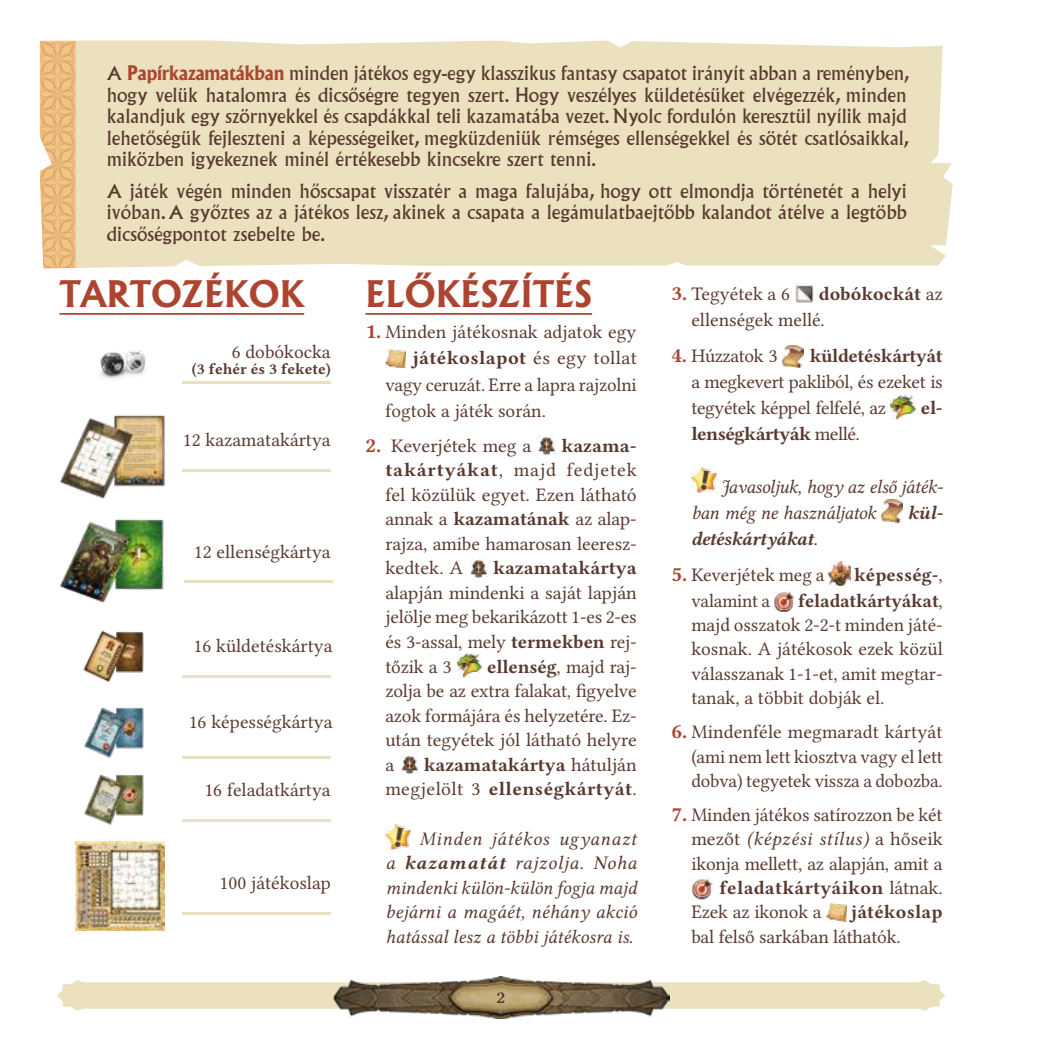
<style>
.page{position:relative;width:1042px;height:1042px;background:#fff}
.page>*{position:absolute;margin:0;border:0;box-sizing:border-box;transform-origin:0 0}
.t1{font:700 35px "Albertus";color:#ac4430}
.t2{font:19.25px/24.5px "Libertinus Serif";letter-spacing:-.005em;color:#593a30;text-align:justify}
.t3{font:19.25px/21.5px "Albertus MTCE";color:#593a30}
.t4{font:italic 19.25px/24.5px "Libertinus Serif";color:#593a30;text-align:justify}
.t5{font:700 19.25px/24.5px "Libertinus Serif";letter-spacing:.02em;color:#593a30;text-align:right}
.t6{font:700 19.25px "Libertinus Serif";color:#593a30}
.t7{font:italic 19.25px/26.1px "Libertinus Serif";letter-spacing:-.02em;color:#593a30}
.t8{font:italic 19.25px "Libertinus Serif";letter-spacing:.025em;color:#593a30}
.t9{font:700 19.25px "Libertinus Serif";letter-spacing:-.03em;color:#593a30}
.t10{font:italic 700 19.25px "Libertinus Serif";letter-spacing:-.02em;color:#593a30}
.t11{font:700 19.25px "Libertinus Serif";letter-spacing:-.02em;color:#593a30}
.t12{font:700 17.5px "Libertinus Serif";color:#593a30}
.t13{font:700 15.75px "Libertinus Serif";color:#593a30}
.s1{font-family:"Albertus";font-weight:700;color:#ac4530}
.s2{font-weight:700;font-size:21px;color:#ac4430}
.s3{font-weight:400}
.s4{font-weight:700}
.s5{font-style:normal}
</style>
<div class="page">
<svg style="left:57px;top:980px;width:888px;height:31px;background:#eee5c9"></svg>
<img style="left:332px;top:977px;width:338px;height:41px">
<div style="left:75px;top:41px;width:877px;height:227px;background:#ebe1bf"></div>
<svg style="left:40px;top:41px;width:35px;height:227px;background:#eabd82"></svg>
<hr style="left:365px;top:313px;width:227px;height:2px;background:#ac4430">
<img style="left:385px;top:349px;width:20px;height:19px">
<img style="left:537px;top:435px;width:18px;height:20px">
<img style="left:469px;top:558px;width:18px;height:19px">
<img style="left:457px;top:654px;width:25px;height:24px">
<img style="left:400px;top:754px;width:18px;height:20px">
<img style="left:385px;top:825px;width:25px;height:25px">
<img style="left:795px;top:285px;width:19px;height:18px">
<img style="left:783px;top:345px;width:21px;height:22px">
<img style="left:891px;top:396px;width:24px;height:23px">
<img style="left:691px;top:468px;width:25px;height:24px">
<img style="left:881px;top:500px;width:21px;height:22px">
<img style="left:828px;top:561px;width:22px;height:25px">
<img style="left:773px;top:590px;width:22px;height:22px">
<img style="left:691px;top:877px;width:22px;height:22px">
<img style="left:826px;top:903px;width:20px;height:19px">
<hr style="left:60px;top:313px;width:244px;height:2px;background:#ac4430">
<hr style="left:183px;top:381px;width:148px;height:2px;background:#ebe1bf">
<hr style="left:183px;top:469px;width:148px;height:3px;background:#ebe1bf">
<hr style="left:184px;top:580px;width:148px;height:2px;background:#ebe1bf">
<hr style="left:183px;top:675px;width:148px;height:3px;background:#ebe1bf">
<hr style="left:183px;top:756px;width:148px;height:2px;background:#ebe1bf">
<hr style="left:183px;top:819px;width:148px;height:2px;background:#ebe1bf">
<hr style="left:183px;top:912px;width:148px;height:2px;background:#ebe1bf">
<img style="left:100px;top:350px;width:46px;height:29px">
<img style="left:59px;top:381px;width:174px;height:104px">
<img style="left:59px;top:485px;width:174px;height:118px">
<img style="left:83px;top:630px;width:100px;height:53px">
<img style="left:84px;top:707px;width:60px;height:49px">
<img style="left:84px;top:756px;width:99px;height:69px">
<img style="left:76px;top:841px;width:89px;height:90px">
<p class="t3" style="left:107px;top:63px;width:804px">A <span class="s1">Papírkazamatákban</span> minden játékos egy-egy klasszikus fantasy csapatot irányít abban a reményben, hogy velük hatalomra és dicsőségre tegyen szert. Hogy veszélyes küldetésüket elvégezzék, minden kalandjuk egy szörnyekkel és csapdákkal teli kazamatába vezet. Nyolc fordulón keresztül nyílik majd lehetőségük fejleszteni a képességeiket, megküzdeniük rémséges ellenségekkel és sötét csatlósaikkal, miközben igyekeznek minél értékesebb kincsekre szert tenni.</p>
<p class="t3" style="left:107px;top:180px;width:801px;text-align:justify">A játék végén minden hőscsapat visszatér a maga falujába, hogy ott elmondja történetét a helyi ivóban. A győztes az a játékos lesz, akinek a csapata a legámulatbaejtőbb kalandot átélve a legtöbb dicsőségpontot zsebelte be.</p>
<h1 class="t1" style="left:365px;top:272px;width:228px">ELŐKÉSZÍTÉS</h1>
<p class="t2" style="left:365px;top:319px;width:273px"><span class="s2">1.</span> Minden játékosnak adjatok egy</p>
<p class="t5" style="left:413px;top:346px;width:226px">játékoslapot <span class="s3">és egy tollat</span></p>
<p class="t2" style="left:385px;top:372px;width:253px">vagy ceruzát. Erre a lapra rajzolni</p>
<p class="t2" style="left:385px;top:398px;width:162px">fogtok a játék során.</p>
<p class="t2" style="left:365px;top:433px;width:168px"><span class="s2">2.</span> Keverjétek meg a</p>
<h1 class="t1" style="left:60px;top:272px;width:246px">TARTOZÉKOK</h1>
<p class="t2" style="left:232px;top:339px;width:100px">6 dobókocka</p>
<p class="t13" style="left:192px;top:358px;width:140px">(3 fehér és 3 fekete)</p>
<p class="t2" style="left:691px;top:281px;width:253px;line-height:26.1px;text-indent:127px"><span class="s4">dobókockát</span> az ellenségek mellé.</p>
<p class="t2" style="left:671px;top:343px;width:108px"><span class="s2">4.</span> Húzzatok 3</p>
<p class="t11" style="left:810px;top:343px;width:134px">küldetéskártyát</p>
<p class="t2" style="left:691px;top:369px;width:253px;line-height:26.1px">a megkevert pakliból, és ezeket is tegyétek képpel felfelé, az</p>
<p class="t2" style="left:671px;top:281px;width:120px"><span class="s2">3.</span> Tegyétek a 6</p>
<p class="t6" style="left:921px;top:395px;width:23px">el-</p>
<p class="t9" style="left:691px;top:421px;width:170px">lenségkártyák <span class="s3">mellé.</span></p>
<p class="t7" style="left:691px;top:473px;width:253px;text-indent:29px">Javasoljuk, hogy az első játék&shy;ban még ne használjatok</p>
<p class="t2" style="left:183px;top:427px;width:149px">12 kazamatakártya</p>
<p class="t2" style="left:385px;top:433px;width:253px;text-indent:176px"><span class="s4">kazama&shy;takártyákat</span>, majd fedjetek fel közülük egyet. Ezen látható annak a <span class="s4">kazamatának</span> az alap&shy;rajza, amibe hamarosan leeresz&shy;kedtek. A</p>
<p class="t10" style="left:907px;top:499px;width:37px">kül-</p>
<p class="t10" style="left:691px;top:525px;width:128px">detéskártyákat<span class="s3">.</span></p>
<p class="t2" style="left:671px;top:562px;width:155px"><span class="s2">5.</span> Keverjétek meg a</p>
<p class="t6" style="left:854px;top:561px;width:90px">képesség-<span class="s3">,</span></p>
<p class="t2" style="left:691px;top:588px;width:80px">valamint a</p>
<p class="t2" style="left:194px;top:539px;width:138px">12 ellenségkártya</p>
<p class="t6" style="left:493px;top:555px;width:145px">kazamatakártya</p>
<p class="t2" style="left:385px;top:580px;width:253px">alapján mindenki a saját lapján jelölje meg bekarikázott 1-es 2-es és 3-assal, mely <span class="s4">termekben</span> rej&shy;tőzik a 3</p>
<p class="t2" style="left:691px;top:588px;width:253px;text-indent:107px"><span class="s4">feladatkártyákat</span>, majd osszatok 2-2-t minden játé&shy;kosnak. A játékosok ezek közül válasszanak 1-1-et, amit megtar&shy;tanak, a többit dobják el.</p>
<p class="t2" style="left:691px;top:719px;width:253px;text-indent:-20px"><span class="s2">6.</span> Mindenféle megmaradt kártyát (ami nem lett kiosztva vagy el lett dobva) tegyetek vissza a dobozba.</p>
<p class="t2" style="left:671px;top:802px;width:273px"><span class="s2">7.</span> Minden játékos satírozzon be két</p>
<p class="t8" style="left:691px;top:827px;width:253px"><span class="s5">mezőt</span> (képzési stílus) <span class="s5">a hőseik</span></p>
<p class="t2" style="left:691px;top:851px;width:253px">ikonja mellett, az alapján, amit a</p>
<p class="t6" style="left:719px;top:874px;width:225px">feladatkártyáikon <span class="s3">látnak.</span></p>
<p class="t2" style="left:691px;top:899px;width:132px">Ezek az ikonok a</p>
<p class="t6" style="left:851px;top:899px;width:93px">játékoslap</p>
<p class="t2" style="left:691px;top:924px;width:211px">bal felső sarkában láthatók.</p>
<p class="t2" style="left:193px;top:634px;width:141px">16 küldetéskártya</p>
<p class="t2" style="left:385px;top:654px;width:253px;text-indent:102px"><span class="s4">ellenség</span>, majd raj&shy;zolja be az extra falakat, figyelve azok formájára és helyzetére. Ez&shy;után tegyétek jól látható helyre a</p>
<p class="t2" style="left:189px;top:709px;width:145px">16 képességkártya</p>
<p class="t5" style="left:385px;top:752px;width:253px">kazamatakártya <span class="s3">hátulján megjelölt 3</span> ellenségkártyát<span class="s3">.</span></p>
<p class="t4" style="left:385px;top:826px;width:253px;text-indent:34px">Minden játékos ugyanazt a <span class="s4">kazamatát</span> rajzolja. Noha mindenki külön-külön fogja majd bejárni a magáét, néhány akció hatással lesz a többi játékosra is.</p>
<p class="t2" style="left:204px;top:777px;width:128px">16 feladatkártya</p>
<p class="t2" style="left:219px;top:870px;width:113px">100 játékoslap</p>
<p class="t12" style="left:497px;top:985px;width:10px">2</p>
</div>
